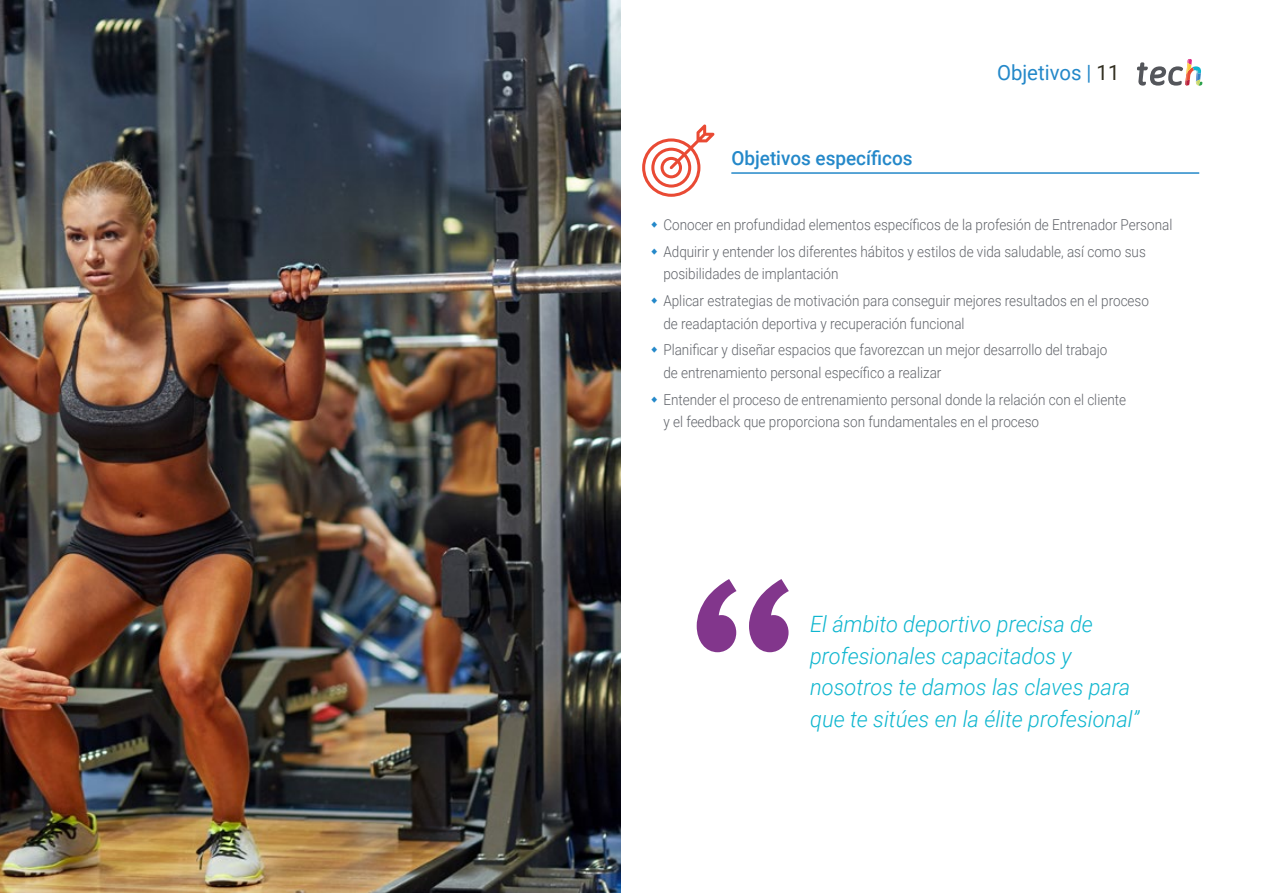
<style>
.page{position:relative;width:1263px;height:893px;background:#fff}
.page>*{position:absolute;margin:0;border:0;box-sizing:border-box;transform-origin:0 0}
.t1{font:italic 300 22.5px/31.5px "Roboto";color:#0fb6cf}
.t2{font:21px "Roboto";color:#2488c9}
.t3{font:500 19.5px "Roboto";color:#2488c9}
.t4{font:300 15px/26.7px "Roboto";color:#61646a;scale:.9 1}
.s1{color:#312e20}
</style>
<div class="page">
<img style="left:0;top:0;width:621px;height:893px">
<svg style="left:1137px;top:59px;width:65px;height:27px"></svg>
<svg style="left:642px;top:124px;width:72px;height:73px"></svg>
<hr style="left:731px;top:173px;width:468px;height:1px;background:#2488c9">
<svg style="left:697px;top:579px;width:92px;height:73px"></svg>
<h3 class="t3" style="left:731px;top:144px;width:183px">Objetivos específicos</h3>
<h2 class="t2" style="left:997px;top:57px;width:124px">Objetivos | <span class="s1">11</span></h2>
<p class="t4" style="left:663px;top:211px;width:567px">Conocer en profundidad elementos específicos de la profesión de Entrenador Personal<br>Adquirir y entender los diferentes hábitos y estilos de vida saludable, así como sus</p>
<p class="t4" style="left:663px;top:260px;width:541px">posibilidades de implantación<br>Aplicar estrategias de motivación para conseguir mejores resultados en el proceso</p>
<p class="t4" style="left:663px;top:309px;width:495px">de readaptación deportiva y recuperación funcional<br>Planificar y diseñar espacios que favorezcan un mejor desarrollo del trabajo</p>
<p class="t4" style="left:663px;top:359px;width:516px">de entrenamiento personal específico a realizar<br>Entender el proceso de entrenamiento personal donde la relación con el cliente</p>
<p class="t4" style="left:663px;top:408px;width:419px">y el feedback que proporciona son fundamentales en el proceso</p>
<h1 class="t1" style="left:810px;top:608px;width:331px">El ámbito deportivo precisa de profesionales capacitados y nosotros te damos las claves para que te sitúes en la élite profesional”</h1>
</div>
